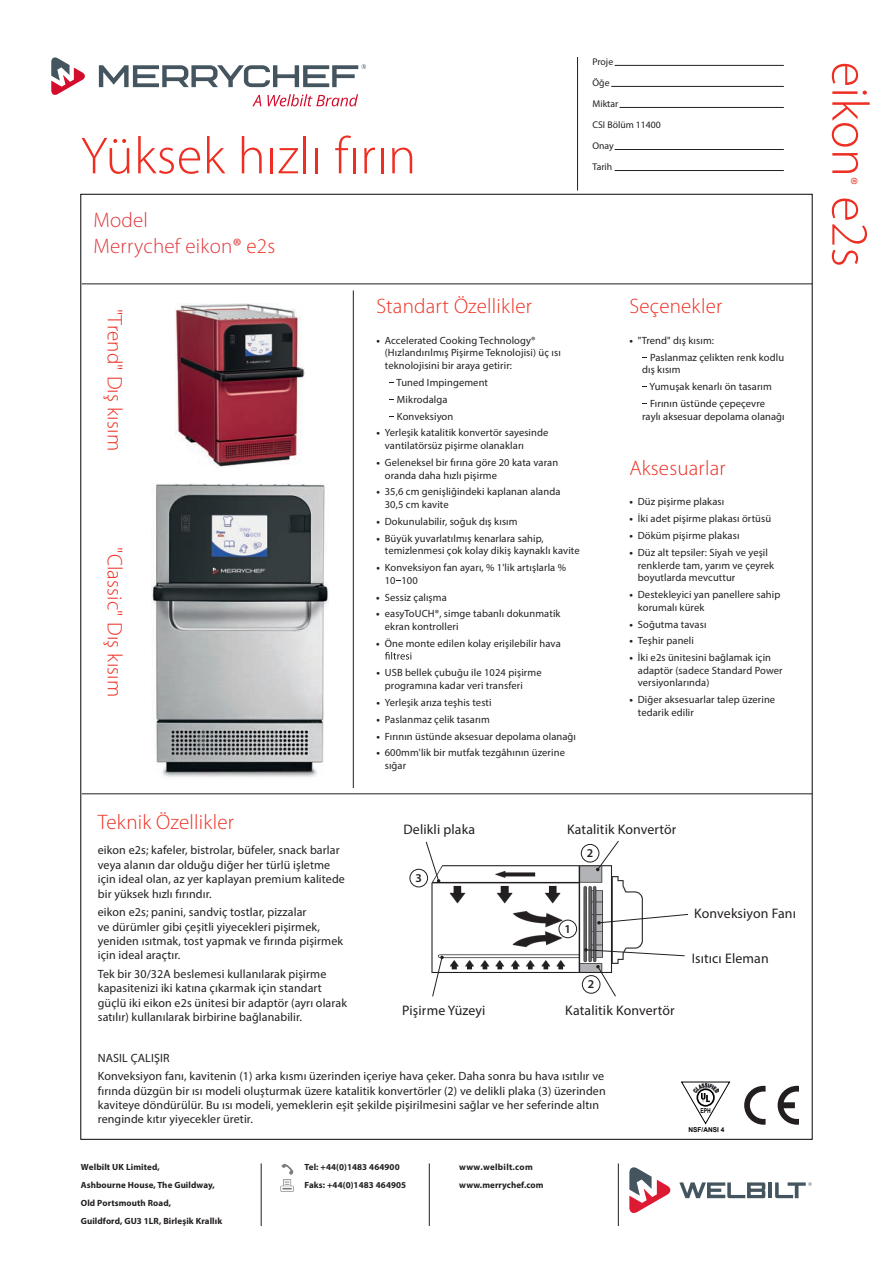
<style>
.page{position:relative;width:893px;height:1263px;background:#fff}
.page>*{position:absolute;margin:0;border:0;box-sizing:border-box;transform-origin:0 0}
.t1{font:300 52.5px "Myriad Pro";letter-spacing:.01em;color:#ee2e22}
.t2{font:300 21px "Myriad Pro";letter-spacing:.01em;color:#ee2e22}
.t3{font:300 21px/25.5px "Myriad Pro";letter-spacing:.01em;color:#e1373d}
.t4{font:300 20.1px "Myriad Pro";color:#ee2e22}
.t5{font:13.8px "Myriad Pro";letter-spacing:.01em;color:#231f20}
.t6{font:12px/14.4px "Myriad Pro";letter-spacing:.01em;color:#231f20}
.t7{font:600 12px "Myriad Pro";color:#231f20}
.t8{font:10.5px/12.6px "Myriad Pro";letter-spacing:.01em;color:#231f20}
.t9{font:9.75px/21px "Myriad Pro";color:#231f20}
.t10{font:700 9px/18px "Myriad Pro";letter-spacing:.01em;color:#231f20}
.t11{font:700 9px/18px "Myriad Pro";letter-spacing:.03em;color:#231f20}
.t12{font:700 6.75px "Arial";color:#000001}
.t13{font:700 6.75px "Arial";color:#000001;scale:.75 1}
.s1{font-weight:400}
.s2{color:#ee2e22}
.s3{font-weight:700}
</style>
<div class="page">
<hr style="left:261px;top:1163px;width:1px;height:63px;background:#231f20">
<hr style="left:429px;top:1163px;width:1px;height:63px;background:#231f20">
<hr style="left:82px;top:793px;width:730px;height:1px;background:#231f20">
<hr style="left:82px;top:283px;width:730px;height:1px;background:#231f20">
<hr style="left:353px;top:290px;width:1px;height:498px;background:#231f20">
<img style="left:411px;top:843px;width:232px;height:151px">
<svg style="left:432px;top:956px;width:12px;height:41px"></svg>
<svg style="left:425px;top:841px;width:15px;height:42px"></svg>
<svg style="left:596px;top:965px;width:21px;height:32px"></svg>
<svg style="left:584px;top:948px;width:101px;height:9px"></svg>
<svg style="left:597px;top:913px;width:91px;height:11px"></svg>
<svg style="left:596px;top:840px;width:24px;height:31px"></svg>
<div style="left:558px;top:920px;width:19px;height:18px;border:1px solid #231f20;border-radius:50%"></div>
<div style="left:581px;top:844px;width:18px;height:18px;border:1px solid #231f20;border-radius:50%"></div>
<div style="left:409px;top:869px;width:19px;height:18px;border:1px solid #231f20;border-radius:50%"></div>
<div style="left:582px;top:975px;width:18px;height:19px;border:1px solid #231f20;border-radius:50%"></div>
<svg style="left:744px;top:1086px;width:22px;height:39px"></svg>
<svg style="left:778px;top:1086px;width:21px;height:39px"></svg>
<svg style="left:681px;top:1081px;width:49px;height:44px"></svg>
<hr style="left:577px;top:57px;width:1px;height:134px;background:#231f20">
<hr style="left:615px;top:65px;width:169px;height:1px;background:#231f20">
<hr style="left:611px;top:86px;width:173px;height:1px;background:#231f20">
<hr style="left:620px;top:107px;width:164px;height:1px;background:#231f20">
<hr style="left:615px;top:149px;width:169px;height:1px;background:#231f20">
<hr style="left:615px;top:170px;width:169px;height:1px;background:#231f20">
<img style="left:281px;top:1163px;width:13px;height:28px">
<svg style="left:385px;top:652px;width:26px;height:8px"></svg>
<svg style="left:51px;top:57px;width:34px;height:38px"></svg>
<svg style="left:99px;top:64px;width:267px;height:23px"></svg>
<svg style="left:252px;top:95px;width:9px;height:11px"></svg>
<svg style="left:267px;top:94px;width:91px;height:12px"></svg>
<hr style="left:768px;top:1182px;width:4px;height:16px;background:#45555f">
<svg style="left:775px;top:1182px;width:37px;height:16px"></svg>
<svg style="left:679px;top:1182px;width:86px;height:16px"></svg>
<svg style="left:629px;top:1167px;width:42px;height:46px"></svg>
<hr style="left:618px;top:1163px;width:1px;height:63px;background:#231f20">
<img style="left:152px;top:484px;width:177px;height:293px">
<img style="left:176px;top:303px;width:129px;height:164px">
<h1 class="t1" style="left:81px;top:127px;width:337px">Yüksek hızlı fırın</h1>
<h2 class="t3" style="left:94px;top:208px;width:183px">Model<br>Merrychef eikon<span class="s1">®</span> <span class="s2">e2s</span></h2>
<p class="t9" style="left:592px;top:51px;width:70px">Proje<br>Öğe<br>Miktar<br>CSI Bölüm 11400<br>Onay<br>Tarih</p>
<h2 class="t2" style="left:127px;top:308px;width:144px;rotate:90deg">"Trend" Dış kısım</h2>
<h2 class="t2" style="left:127px;top:547px;width:151px;rotate:90deg">"Classic" Dış kısım</h2>
<h2 class="t2" style="left:376px;top:295px;width:157px">Standart Özellikler</h2>
<p class="t8" style="left:385px;top:334px;width:177px;text-indent:-9px"><span class="s3">•</span> Accelerated Cooking Technology® (Hızlandırılmış Pişirme Teknolojisi) üç ısı teknolojisini bir araya getirir:</p>
<p class="t8" style="left:397px;top:374px;width:93px;line-height:16.8px">Tuned Impingement<br>Mikrodalga<br>Konveksiyon</p>
<p class="t8" style="left:385px;top:426px;width:165px;text-indent:-9px"><span class="s3">•</span> Yerleşik katalitik konvertör sayesinde vantilatörsüz pişirme olanakları</p>
<p class="t8" style="left:385px;top:456px;width:175px;text-indent:-9px"><span class="s3">•</span> Geleneksel bir fırına göre 20 kata varan oranda daha hızlı pişirme</p>
<p class="t8" style="left:385px;top:485px;width:177px;text-indent:-9px"><span class="s3">•</span> 35,6 cm genişliğindeki kaplanan alanda<br>30,5 cm kavite</p>
<p class="t8" style="left:376px;top:515px;width:143px"><span class="s3">•</span> Dokunulabilir, soğuk dış kısım</p>
<p class="t8" style="left:385px;top:532px;width:196px;text-indent:-9px"><span class="s3">•</span> Büyük yuvarlatılmış kenarlara sahip, temizlenmesi çok kolay dikiş kaynaklı kavite</p>
<p class="t8" style="left:385px;top:561px;width:183px;text-indent:-9px"><span class="s3">•</span> Konveksiyon fan ayarı, % 1'lik artışlarla %<br>10 100</p>
<p class="t8" style="left:376px;top:591px;width:72px"><span class="s3">•</span> Sessiz çalışma</p>
<p class="t8" style="left:385px;top:607px;width:177px;text-indent:-9px"><span class="s3">•</span> easyToUCH®, simge tabanlı dokunmatik ekran kontrolleri</p>
<p class="t8" style="left:376px;top:637px;width:186px"><span class="s3">•</span> Öne monte edilen kolay erişilebilir hava</p>
<p class="t8" style="left:385px;top:666px;width:158px;text-indent:-9px"><span class="s3">•</span> USB bellek çubuğu ile 1024 pişirme programına kadar veri transferi</p>
<p class="t8" style="left:376px;top:696px;width:117px"><span class="s3">•</span> Yerleşik arıza teşhis testi</p>
<p class="t8" style="left:376px;top:713px;width:115px"><span class="s3">•</span> Paslanmaz çelik tasarım</p>
<p class="t8" style="left:376px;top:729px;width:201px"><span class="s3">•</span> Fırının üstünde aksesuar depolama olanağı</p>
<p class="t8" style="left:385px;top:746px;width:182px;text-indent:-9px"><span class="s3">•</span> 600mm'lik bir mutfak tezgâhının üzerine sığar</p>
<h2 class="t2" style="left:629px;top:295px;width:95px">Seçenekler</h2>
<p class="t8" style="left:650px;top:332px;width:136px;line-height:16.8px;text-indent:-21px"><span class="s3">•</span> "Trend" dış kısım:<br>Paslanmaz çelikten renk kodlu</p>
<p class="t8" style="left:649px;top:361px;width:124px;line-height:16.8px;text-indent:-7px">dış kısım<br>Yumuşak kenarlı ön tasarım<br>Fırının üstünde çepeçevre</p>
<p class="t8" style="left:642px;top:410px;width:144px">raylı aksesuar depolama olanağı</p>
<h2 class="t2" style="left:629px;top:456px;width:98px">Aksesuarlar</h2>
<p class="t8" style="left:629px;top:495px;width:96px"><span class="s3">•</span> Düz pişirme plakası</p>
<p class="t8" style="left:629px;top:512px;width:143px"><span class="s3">•</span> İki adet pişirme plakası örtüsü</p>
<p class="t8" style="left:629px;top:529px;width:112px"><span class="s3">•</span> Döküm pişirme plakası</p>
<p class="t8" style="left:638px;top:546px;width:138px;text-indent:-9px"><span class="s3">•</span> Düz alt tepsiler: Siyah ve yeşil renklerde tam, yarım ve çeyrek boyutlarda mevcuttur</p>
<p class="t8" style="left:638px;top:588px;width:144px;text-indent:-9px"><span class="s3">•</span> Destekleyici yan panellere sahip korumalı kürek</p>
<p class="t8" style="left:629px;top:617px;width:79px"><span class="s3">•</span> Soğutma tavası</p>
<p class="t8" style="left:629px;top:634px;width:66px"><span class="s3">•</span> Teşhir paneli</p>
<p class="t8" style="left:638px;top:651px;width:146px;text-indent:-9px"><span class="s3">•</span> İki e2s ünitesini bağlamak için adaptör (sadece Standard Power versiyonlarında)</p>
<p class="t8" style="left:638px;top:693px;width:139px;text-indent:-9px"><span class="s3">•</span> Diğer aksesuarlar talep üzerine tedarik edilir</p>
<h2 class="t2" style="left:98px;top:810px;width:138px">Teknik Özellikler</h2>
<p class="t6" style="left:98px;top:843px;width:249px">eikon e2s; kafeler, bistrolar, büfeler, snack barlar veya alanın dar olduğu diğer her türlü işletme için ideal olan, az yer kaplayan premium kalitede bir yüksek hızlı fırındır.</p>
<p class="t6" style="left:98px;top:905px;width:247px">eikon e2s; panini, sandviç tostlar, pizzalar<br>ve dürümler gibi çeşitli yiyecekleri pişirmek, yeniden ısıtmak, tost yapmak ve fırında pişirmek için ideal araçtır.</p>
<p class="t6" style="left:98px;top:966px;width:251px">Tek bir 30/32A beslemesi kullanılarak pişirme kapasitenizi iki katına çıkarmak için standart güçlü iki eikon e2s ünitesi bir adaptör (ayrı olarak satılır) kullanılarak birbirine bağlanabilir.</p>
<h3 class="t5" style="left:403px;top:820px;width:73px">Delikli plaka</h3>
<p class="t7" style="left:416px;top:870px;width:8px">3</p>
<h3 class="t5" style="left:567px;top:820px;width:111px">Katalitik Konvertör</h3>
<p class="t7" style="left:587px;top:845px;width:8px">2</p>
<p class="t7" style="left:564px;top:921px;width:8px">1</p>
<p class="t7" style="left:588px;top:976px;width:8px">2</p>
<h3 class="t5" style="left:402px;top:1002px;width:85px">Pişirme Yüzeyi</h3>
<h3 class="t5" style="left:565px;top:1002px;width:111px">Katalitik Konvertör</h3>
<p class="t6" style="left:98px;top:1048px;width:508px;line-height:18.6px">NASIL ÇALIŞIR<br>Konveksiyon fanı, kavitenin (1) arka kısmı üzerinden içeriye hava çeker. Daha sonra bu hava ısıtılır ve</p>
<p class="t6" style="left:98px;top:1083px;width:509px">fırında düzgün bir ısı modeli oluşturmak üzere katalitik konvertörler (2) ve delikli plaka (3) üzerinden kaviteye döndürülür. Bu ısı modeli, yemeklerin eşit şekilde pişirilmesini sağlar ve her seferinde altın renginde kıtır yiyecekler üretir.</p>
<p class="t10" style="left:81px;top:1158px;width:81px">Welbilt UK Limited,</p>
<p class="t11" style="left:459px;top:1158px;width:86px">www.welbilt.com www.merrychef.com</p>
<p class="t10" style="left:305px;top:1158px;width:103px">Tel: +44(0)1483 464900<br>Faks: +44(0)1483 464905</p>
<p class="t10" style="left:81px;top:1176px;width:143px">Ashbourne House, The Guildway,<br>Old Portsmouth Road,<br>Guildford, GU3 1LR, Birleşik Krallık</p>
<h3 class="t5" style="left:694px;top:905px;width:103px">Konveksiyon Fanı</h3>
<h3 class="t5" style="left:692px;top:950px;width:78px">Isıtıcı Eleman</h3>
<p class="t13" style="left:700px;top:1106px;width:15px">EPH</p>
<p class="t12" style="left:689px;top:1125px;width:37px">NSF/ANSI 4</p>
<h1 class="t1" style="left:879px;top:62px;width:207px;rotate:90deg">eikon e2s</h1>
<h3 class="t4" style="left:862px;top:177px;width:9px;rotate:90deg">®</h3>
</div>
